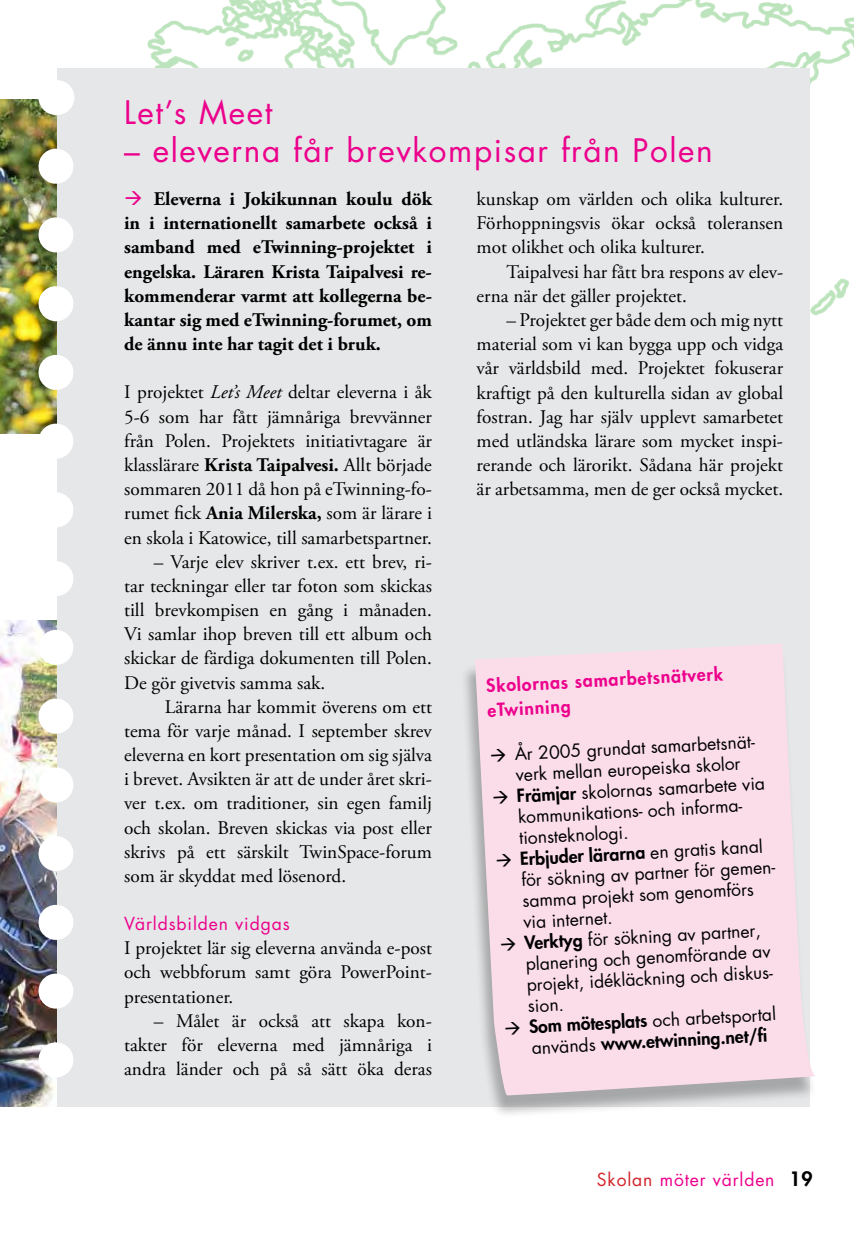
<style>
.page{position:relative;width:854px;height:1241px;background:#fff}
.page>*{position:absolute;margin:0;border:0;box-sizing:border-box;transform-origin:0 0}
.t1{font:31.5px "Futura Std";letter-spacing:.05em;color:#ec008c}
.t2{font:19.25px/24.2px "Adobe Garamond Pro";color:#000;text-align:justify}
.t3{font:700 19.25px/24.2px "Adobe Garamond Pro";color:#000;text-align:justify}
.t4{font:17.5px/21px "Futura Std";color:#000}
.t5{font:17.5px "Futura Std";letter-spacing:.05em;color:#ec008c}
.t6{font:800 17.5px/24.2px "Futura Std";color:#ec008c}
.s1{font-style:italic}
.s2{font-weight:700}
.s3{font-weight:800}
.s4{color:#d2232a}
.s5{font-weight:800;font-size:19.25px;color:#000}
</style>
<div class="page">
<img style="left:147px;top:0;width:706px;height:382px">
<img style="left:0;top:99px;width:57px;height:334px">
<img style="left:0;top:620px;width:53px;height:486px">
<div style="left:57px;top:68px;width:752px;height:1038px;background:#e6e7e8"></div>
<div style="left:460px;top:648px;width:357px;height:470px;background:#000;opacity:.28"></div>
<svg style="left:475px;top:643px;width:342px;height:452px;background:#f4dae6"></svg>
<img style="left:38px;top:166px;width:35px;height:925px">
<hr style="left:56px;top:80px;width:1px;height:35px;background:#fff">
<svg style="left:491px;top:748px;width:15px;height:13px"></svg>
<svg style="left:493px;top:789px;width:15px;height:14px"></svg>
<svg style="left:496px;top:852px;width:15px;height:14px"></svg>
<svg style="left:501px;top:936px;width:14px;height:14px"></svg>
<svg style="left:505px;top:1020px;width:15px;height:14px"></svg>
<h1 class="t1" style="left:124px;top:92px;width:150px">Let’s Meet</h1>
<h1 class="t1" style="left:124px;top:130px;width:590px">– eleverna får brevkompisar från Polen</h1>
<p class="t3" style="left:124px;top:187px;width:309px;text-indent:30px">Eleverna i Jokikunnan koulu dök in i internationellt samarbete också i samband med eTwinning-projektet i engelska. Läraren Krista Taipalvesi re&shy;kommenderar varmt att kollegerna be&shy;kantar sig med eTwinning-forumet, om de ännu inte har tagit det i bruk.</p>
<p class="t2" style="left:124px;top:381px;width:309px">I projektet <span class="s1">Let’s Meet</span> deltar eleverna i åk 5-6 som har fått jämnåriga brevvänner från Polen. Projektets initiativtagare är klasslärare <span class="s2">Krista Taipalvesi.</span> Allt började sommaren 2011 då hon på eTwinning-fo&shy;rumet fick <span class="s2">Ania Milerska,</span> som är lärare i en skola i Katowice, till samarbetspartner.</p>
<p class="t2" style="left:124px;top:550px;width:309px;text-indent:30px">– Varje elev skriver t.ex. ett brev, ri&shy;tar teckningar eller tar foton som skickas till brevkompisen en gång i månaden.<br>Vi samlar ihop breven till ett album och skickar de färdiga dokumenten till Polen.<br>De gör givetvis samma sak.</p>
<p class="t2" style="left:124px;top:695px;width:309px;text-indent:41px">Lärarna har kommit överens om ett tema för varje månad. I september skrev eleverna en kort presentation om sig själva i brevet. Avsikten är att de under året skri&shy;ver t.ex. om traditioner, sin egen familj och skolan. Breven skickas via post eller skrivs på ett särskilt TwinSpace-forum som är skyddat med lösenord.</p>
<p class="t5" style="left:124px;top:912px;width:167px">Världsbilden vidgas</p>
<p class="t2" style="left:124px;top:936px;width:309px">I projektet lär sig eleverna använda e-post och webbforum samt göra PowerPoint&shy;presentationer.</p>
<p class="t2" style="left:124px;top:1009px;width:309px;text-indent:30px">– Målet är också att skapa kon&shy;takter för eleverna med jämnåriga i andra länder och på så sätt öka deras</p>
<p class="t2" style="left:476px;top:187px;width:308px">kunskap om världen och olika kulturer.<br>Förhoppningsvis ökar också toleransen mot olikhet och olika kulturer.</p>
<p class="t2" style="left:476px;top:260px;width:308px;text-indent:30px">Taipalvesi har fått bra respons av elev&shy;erna när det gäller projektet.</p>
<p class="t2" style="left:476px;top:308px;width:308px;text-indent:30px">– Projektet ger både dem och mig nytt material som vi kan bygga upp och vidga vår världsbild med. Projektet fokuserar kraftigt på den kulturella sidan av global fostran. Jag har själv upplevt samarbetet med utländska lärare som mycket inspi&shy;rerande och lärorikt. Sådana här projekt är arbetsamma, men de ger också mycket.</p>
<p class="t6" style="left:485px;top:673px;width:240px;rotate:-3deg">Skolornas samarbetsnätverk eTwinning</p>
<p class="t4" style="left:514px;top:743px;width:260px;rotate:-3deg">År 2005 grundat samarbetsnät&shy;verk mellan europeiska skolor<br><span class="s3">Främjar</span> skolornas samarbete via kommunikations- och informa&shy;tionsteknologi.<br><span class="s3">Erbjuder lärarna</span> en gratis kanal för sökning av partner för gemen&shy;samma projekt som genomförs<br>via internet.<br><span class="s3">Verktyg</span> för sökning av partner, planering och genomförande av projekt, idékläckning och diskus&shy;sion.<br><span class="s3">Som mötesplats</span> och arbetsportal används <span class="s3">www.etwinning.net/fi</span></p>
<p class="t5" style="left:596px;top:1168px;width:217px"><span class="s4">Skolan</span> möter världen <span class="s5">19</span></p>
</div>
